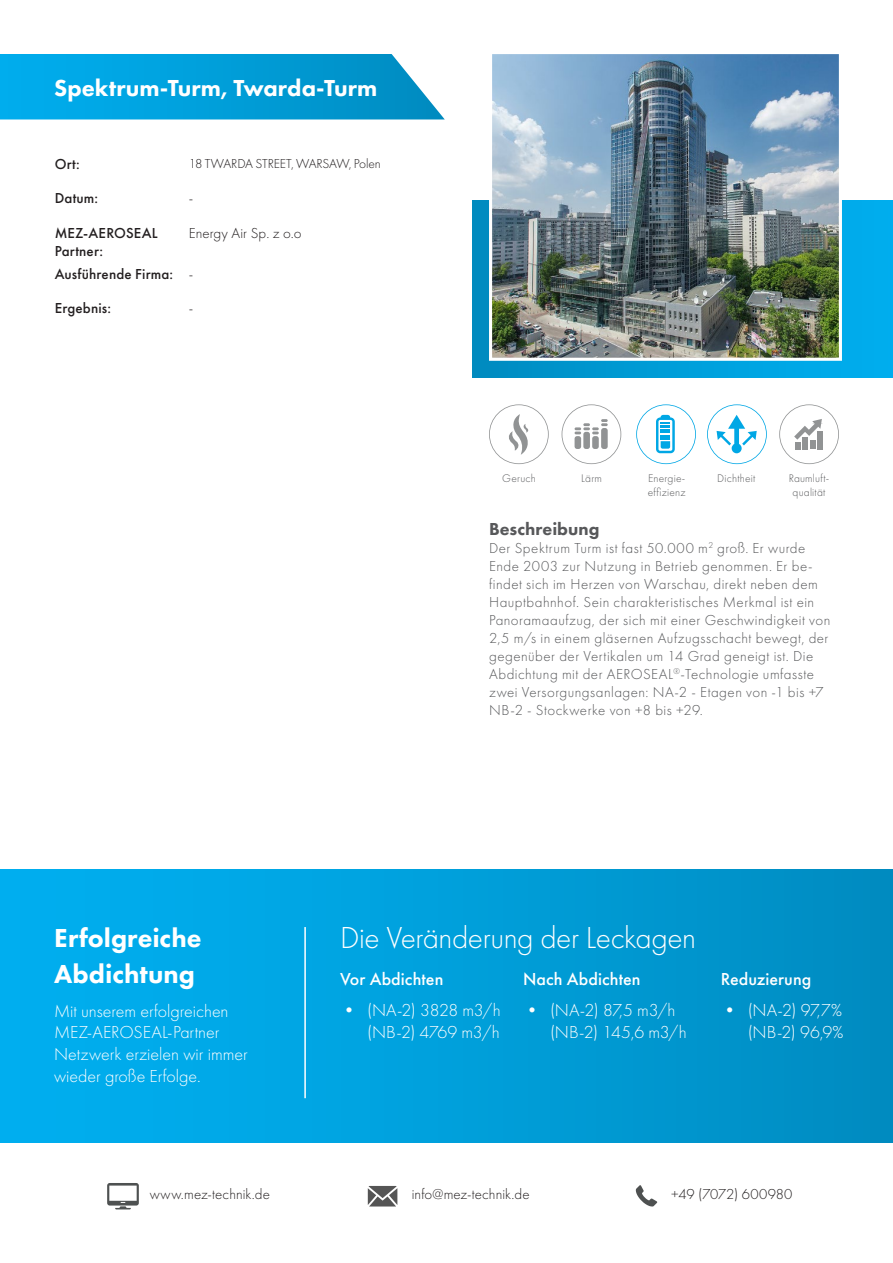
<style>
.page{position:relative;width:893px;height:1263px;background:#fff}
.page>*{position:absolute;margin:0;border:0;box-sizing:border-box;transform-origin:0 0}
.t1{font:300 31.5px "Futura PT";letter-spacing:-.015em;color:#fff}
.t2{font:800 27px/36px "Futura PT";color:#fff}
.t3{font:800 24px "Futura PT";color:#fff}
.t4{font:300 18px/21.6px "Futura PT";color:#fff}
.t5{font:300 18px/21.6px "Futura PT";letter-spacing:-.02em;color:#fff;text-align:right}
.t6{font:500 18px "Futura PT";letter-spacing:.005em;color:#fff}
.t7{font:800 18px "Futura PT";letter-spacing:.005em;color:#57585a}
.t8{font:300 15px/18px "Futura PT";letter-spacing:.03em;color:#57585a}
.t9{font:300 15px "Futura PT";letter-spacing:.005em;color:#231f20}
.t10{font:500 15px/18px "Futura PT";letter-spacing:.01em;color:#231f20}
.t11{font:300 13.5px "Futura PT";letter-spacing:-.015em;color:#231f20}
.t12{font:300 11.4px/13.8px "Futura PT";letter-spacing:.015em;color:#57585a}
.s1{font-weight:300}
</style>
<div class="page">
<svg style="left:0;top:54px;width:445px;height:65px;background:#0fa4db"></svg>
<div style="left:0;top:870px;width:893px;height:273px;background:linear-gradient(to right,#00b1f3,#008dc2)"></div>
<hr style="left:304px;top:927px;width:2px;height:171px;background:#fff">
<svg style="left:489px;top:404px;width:60px;height:60px"></svg>
<svg style="left:636px;top:404px;width:60px;height:60px"></svg>
<svg style="left:562px;top:404px;width:59px;height:60px"></svg>
<svg style="left:707px;top:404px;width:60px;height:60px"></svg>
<svg style="left:779px;top:404px;width:60px;height:60px"></svg>
<div style="left:472px;top:200px;width:421px;height:178px;background:linear-gradient(to right,#008cc0,#00b0f1)"></div>
<img style="left:493px;top:55px;width:345px;height:302px">
<div style="left:489px;top:51px;width:353px;height:310px;border:3px solid #fff"></div>
<svg style="left:107px;top:1183px;width:32px;height:26px"></svg>
<svg style="left:636px;top:1185px;width:21px;height:21px"></svg>
<svg style="left:368px;top:1186px;width:29px;height:20px"></svg>
<h3 class="t3" style="left:54px;top:73px;width:325px">Spektrum-Turm, Twarda-Turm</h3>
<p class="t10" style="left:55px;top:155px;width:27px">Ort:</p>
<p class="t11" style="left:189px;top:156px;width:193px">18 TWARDA STREET, WARSAW, Polen</p>
<p class="t10" style="left:55px;top:189px;width:45px">Datum:</p>
<p class="t9" style="left:189px;top:190px;width:6px">-</p>
<p class="t10" style="left:55px;top:224px;width:105px">MEZ-AEROSEAL<br>Partner:</p>
<p class="t9" style="left:189px;top:224px;width:114px">Energy Air Sp. z o.o</p>
<p class="t10" style="left:55px;top:265px;width:140px">Ausführende Firma: <span class="s1">-</span></p>
<p class="t10" style="left:55px;top:299px;width:58px">Ergebnis:</p>
<p class="t9" style="left:189px;top:299px;width:6px">-</p>
<p class="t12" style="left:581px;top:471px;width:22px">Lärm</p>
<p class="t12" style="left:717px;top:471px;width:40px">Dichtheit</p>
<p class="t12" style="left:789px;top:471px;width:42px;text-align:center">Raumluft&shy;qualität</p>
<p class="t7" style="left:489px;top:518px;width:112px">Beschreibung</p>
<p class="t8" style="left:489px;top:540px;width:343px">Der Spektrum Turm ist fast 50.000 m<sup>2</sup> groß. Er wurde Ende 2003 zur Nutzung in Betrieb genommen. Er be&shy;findet sich im Herzen von Warschau, direkt neben dem Hauptbahnhof. Sein charakteristisches Merkmal ist ein Panoramaaufzug, der sich mit einer Geschwindigkeit von 2,5 m/s in einem gläsernen Aufzugsschacht bewegt, der gegenüber der Vertikalen um 14 Grad geneigt ist. Die Abdichtung mit der AEROSEAL<sup>®</sup>-Technologie umfasste zwei Versorgungsanlagen: NA-2 - Etagen von -1 bis +7<br>NB-2 - Stockwerke von +8 bis +29.</p>
<p class="t12" style="left:502px;top:471px;width:35px">Geruch</p>
<p class="t12" style="left:648px;top:471px;width:39px">Energie&shy;effizienz</p>
<h2 class="t2" style="left:54px;top:920px;width:149px">Erfolgreiche<br>Abdichtung</h2>
<h1 class="t1" style="left:340px;top:919px;width:357px">Die Veränderung der Leckagen</h1>
<p class="t6" style="left:340px;top:968px;width:105px">Vor Abdichten</p>
<p class="t5" style="left:340px;top:999px;width:162px">• (NA-2) 3828 m3/h (NB-2) 4769 m3/h</p>
<p class="t6" style="left:523px;top:968px;width:119px">Nach Abdichten</p>
<p class="t5" style="left:550px;top:999px;width:138px;text-align:left;text-indent:-27px">• (NA-2) 87,5 m3/h (NB-2) 145,6 m3/h</p>
<p class="t4" style="left:54px;top:1000px;width:195px">Mit unserem erfolgreichen<br>MEZ-AEROSEAL-Partner<br>Netzwerk erzielen wir immer wieder große Erfolge.</p>
<p class="t6" style="left:721px;top:968px;width:92px">Reduzierung</p>
<p class="t4" style="left:721px;top:999px;width:124px;text-align:right">• (NA-2) 97,7% (NB-2) 96,9%</p>
<p class="t9" style="left:150px;top:1186px;width:122px">www.mez-technik.de</p>
<p class="t9" style="left:412px;top:1185px;width:119px">info@mez-technik.de</p>
<p class="t9" style="left:671px;top:1185px;width:123px">+49 (7072) 600980</p>
</div>
